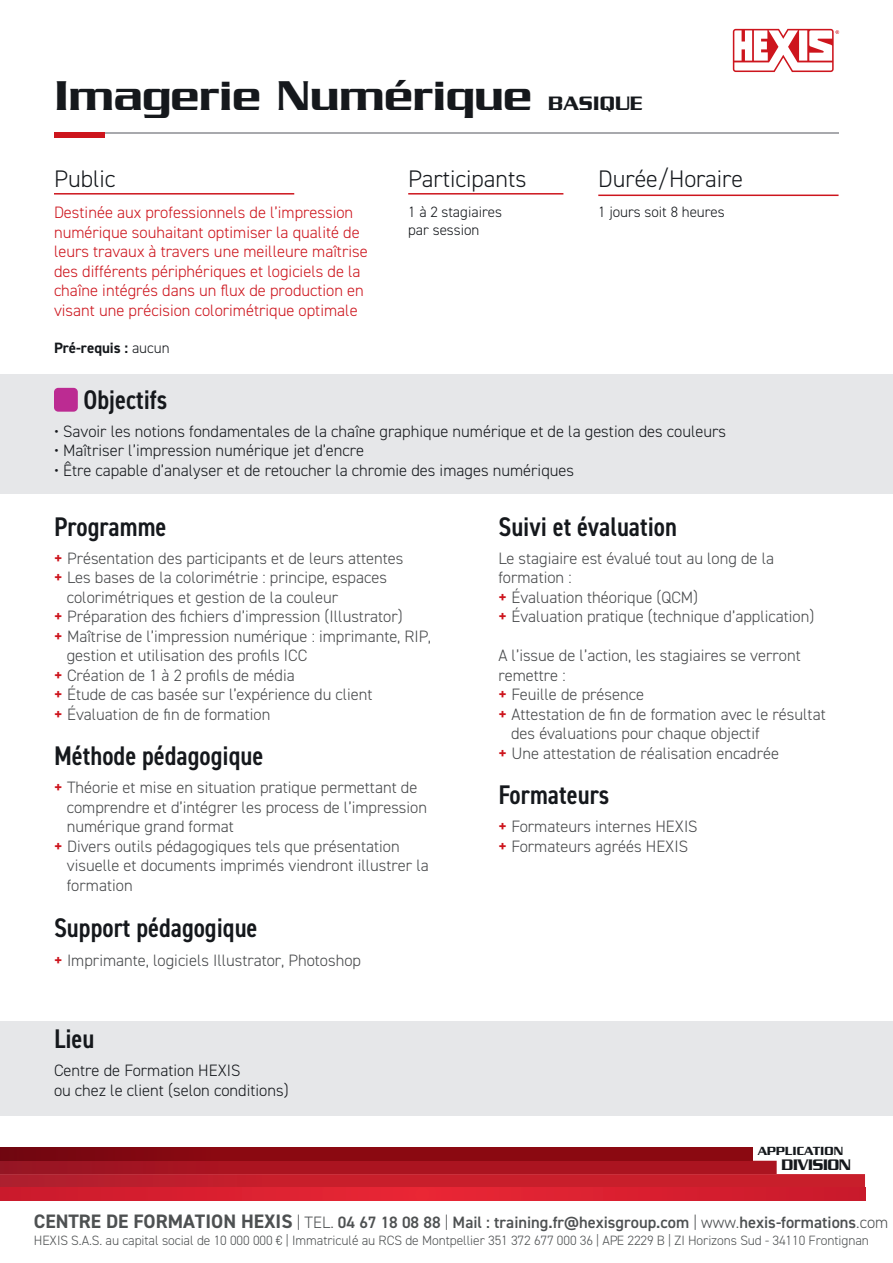
<style>
.page{position:relative;width:893px;height:1263px;background:#fff}
.page>*{position:absolute;margin:0;border:0;box-sizing:border-box;transform-origin:0 0}
.t1{font:500 45px "Serpentine";color:#15181c}
.t2{font:600 27px "DIN2014 Narrow";color:#15181c}
.t3{font:300 24px "DIN2014";color:#15181c}
.t4{font:300 16.5px/19.5px "DIN2014";color:#46484a}
.t5{font:300 16.5px/19.5px "DIN2014";color:#15181c}
.t6{font:300 16.5px/19.5px "DIN2014";color:#cd151d}
.t7{font:600 16.5px "DIN2014";color:#4e5152}
.t8{font:500 16.5px "Serpentine";letter-spacing:-.045em;color:#15181c}
.t9{font:300 15px/18px "DIN2014";color:#15181c}
.t10{font:700 15px "DIN2014";color:#15181c}
.t11{font:300 13.5px "DIN2014";letter-spacing:-.005em;color:#4e5152}
.t12{font:500 12.75px "Serpentine";color:#15181c}
.s1{font-size:21px}
.s2{font-weight:300}
.s3{font-weight:700;color:#cd151d}
.s4{font-weight:700;font-size:19.5px}
</style>
<div class="page">
<svg style="left:0;top:1161px;width:865px;height:26px;background:#b92531"></svg>
<svg style="left:0;top:1147px;width:753px;height:14px;background:#870810"></svg>
<svg style="left:0;top:1187px;width:865px;height:14px;background:#d91f30"></svg>
<div style="left:0;top:1022px;width:893px;height:94px;background:#e6e7e9"></div>
<div style="left:0;top:374px;width:893px;height:119px;background:#e6e7e9"></div>
<svg style="left:732px;top:28px;width:107px;height:45px"></svg>
<hr style="left:598px;top:195px;width:240px;height:1px;background:#cd151d">
<div style="left:54px;top:388px;width:24px;height:24px;background:#bc2b92;border-radius:4px"></div>
<hr style="left:54px;top:193px;width:240px;height:2px;background:#cd151d">
<hr style="left:408px;top:193px;width:155px;height:2px;background:#cd151d">
<hr style="left:54px;top:132px;width:784px;height:1px;background:#a8a9ad">
<div style="left:54px;top:132px;width:51px;height:6px;background:#cd151d"></div>
<h1 class="t1" style="left:54px;top:71px;width:590px">Imagerie Numérique <span class="s1">BASIQUE</span></h1>
<h3 class="t3" style="left:54px;top:164px;width:63px">Public</h3>
<h3 class="t3" style="left:408px;top:164px;width:120px">Participants</h3>
<h3 class="t3" style="left:598px;top:164px;width:146px">Durée/Horaire</h3>
<p class="t6" style="left:54px;top:203px;width:315px">Destinée aux professionnels de l’impression numérique souhaitant optimiser la qualité de leurs travaux à travers une meilleure maîtrise des différents périphériques et logiciels de la chaîne intégrés dans un flux de production en visant une précision colorimétrique optimale</p>
<p class="t10" style="left:54px;top:338px;width:117px">Pré-requis : <span class="s2">aucun</span></p>
<p class="t9" style="left:408px;top:203px;width:95px">1 à 2 stagiaires par session</p>
<p class="t9" style="left:598px;top:203px;width:128px">1 jours soit 8 heures</p>
<h2 class="t2" style="left:84px;top:381px;width:85px">Objectifs</h2>
<p class="t5" style="left:54px;top:421px;width:674px">• Savoir les notions fondamentales de la chaîne graphique numérique et de la gestion des couleurs</p>
<p class="t5" style="left:54px;top:441px;width:312px">• Maîtriser l’impression numérique jet d’encre</p>
<p class="t5" style="left:54px;top:460px;width:522px">• Être capable d’analyser et de retoucher la chromie des images numériques</p>
<h2 class="t2" style="left:54px;top:508px;width:114px">Programme</h2>
<p class="t4" style="left:54px;top:548px;width:351px"><span class="s3">+</span> Présentation des participants et de leurs attentes</p>
<p class="t4" style="left:54px;top:568px;width:335px"><span class="s3">+</span> Les bases de la colorimétrie : principe, espaces</p>
<p class="t4" style="left:67px;top:587px;width:273px">colorimétriques et gestion de la couleur</p>
<p class="t4" style="left:54px;top:607px;width:350px"><span class="s3">+</span> Préparation des fichiers d’impression (Illustrator)</p>
<p class="t4" style="left:54px;top:626px;width:378px"><span class="s3">+</span> Maîtrise de l’impression numérique : imprimante, RIP,</p>
<p class="t4" style="left:67px;top:646px;width:242px">gestion et utilisation des profils ICC</p>
<p class="t4" style="left:54px;top:665px;width:242px"><span class="s3">+</span> Création de 1 à 2 profils de média</p>
<p class="t4" style="left:54px;top:685px;width:320px"><span class="s3">+</span> Étude de cas basée sur l’expérience du client</p>
<p class="t4" style="left:54px;top:704px;width:218px"><span class="s3">+</span> Évaluation de fin de formation</p>
<h2 class="t2" style="left:54px;top:738px;width:211px">Méthode pédagogique</h2>
<p class="t4" style="left:54px;top:778px;width:365px"><span class="s3">+</span> Théorie et mise en situation pratique permettant de</p>
<p class="t4" style="left:67px;top:797px;width:362px">comprendre et d’intégrer les process de l’impression</p>
<p class="t4" style="left:67px;top:817px;width:169px">numérique grand format</p>
<p class="t4" style="left:54px;top:836px;width:347px"><span class="s3">+</span> Divers outils pédagogiques tels que présentation</p>
<p class="t4" style="left:67px;top:856px;width:364px">visuelle et documents imprimés viendront illustrer la</p>
<p class="t4" style="left:67px;top:875px;width:67px">formation</p>
<h2 class="t2" style="left:54px;top:909px;width:205px">Support pédagogique</h2>
<p class="t4" style="left:54px;top:951px;width:309px"><span class="s3">+</span> Imprimante, logiciels Illustrator, Photoshop</p>
<h2 class="t2" style="left:498px;top:508px;width:180px">Suivi et évaluation</h2>
<p class="t4" style="left:498px;top:548px;width:318px">Le stagiaire est évalué tout au long de la formation :<br><span class="s3">+</span> Évaluation théorique (QCM)<br><span class="s3">+</span> Évaluation pratique (technique d’application)</p>
<p class="t4" style="left:498px;top:646px;width:304px">A l’issue de l’action, les stagiaires se verront</p>
<p class="t4" style="left:498px;top:665px;width:69px">remettre :</p>
<p class="t4" style="left:498px;top:685px;width:147px"><span class="s3">+</span> Feuille de présence</p>
<p class="t4" style="left:498px;top:704px;width:329px"><span class="s3">+</span> Attestation de fin de formation avec le résultat</p>
<p class="t4" style="left:511px;top:724px;width:250px">des évaluations pour chaque objectif</p>
<p class="t4" style="left:498px;top:743px;width:282px"><span class="s3">+</span> Une attestation de réalisation encadrée</p>
<h2 class="t2" style="left:498px;top:777px;width:113px">Formateurs</h2>
<p class="t4" style="left:498px;top:817px;width:201px"><span class="s3">+</span> Formateurs internes HEXIS <span class="s3">+</span> Formateurs agréés HEXIS</p>
<h2 class="t2" style="left:54px;top:1021px;width:42px">Lieu</h2>
<p class="t5" style="left:54px;top:1061px;width:236px">Centre de Formation HEXIS<br>ou chez le client (selon conditions)</p>
<p class="t12" style="left:758px;top:1144px;width:87px">APPLICATION</p>
<p class="t8" style="left:781px;top:1155px;width:71px">DIVISION</p>
<p class="t7" style="left:34px;top:1211px;width:856px"><span class="s4">CENTRE DE FORMATION HEXIS</span> <span class="s2">| TEL.</span> 04 67 18 08 88 <span class="s2">|</span> Mail : training.fr@hexisgroup.com <span class="s2">| www.</span>hexis-formations<span class="s2">.com</span></p>
<p class="t11" style="left:34px;top:1232px;width:837px">HEXIS S.A.S. au capital social de 10 000 000 € | Immatriculé au RCS de Montpellier 351 372 677 000 36 | APE 2229 B | ZI Horizons Sud - 34110 Frontignan</p>
</div>
